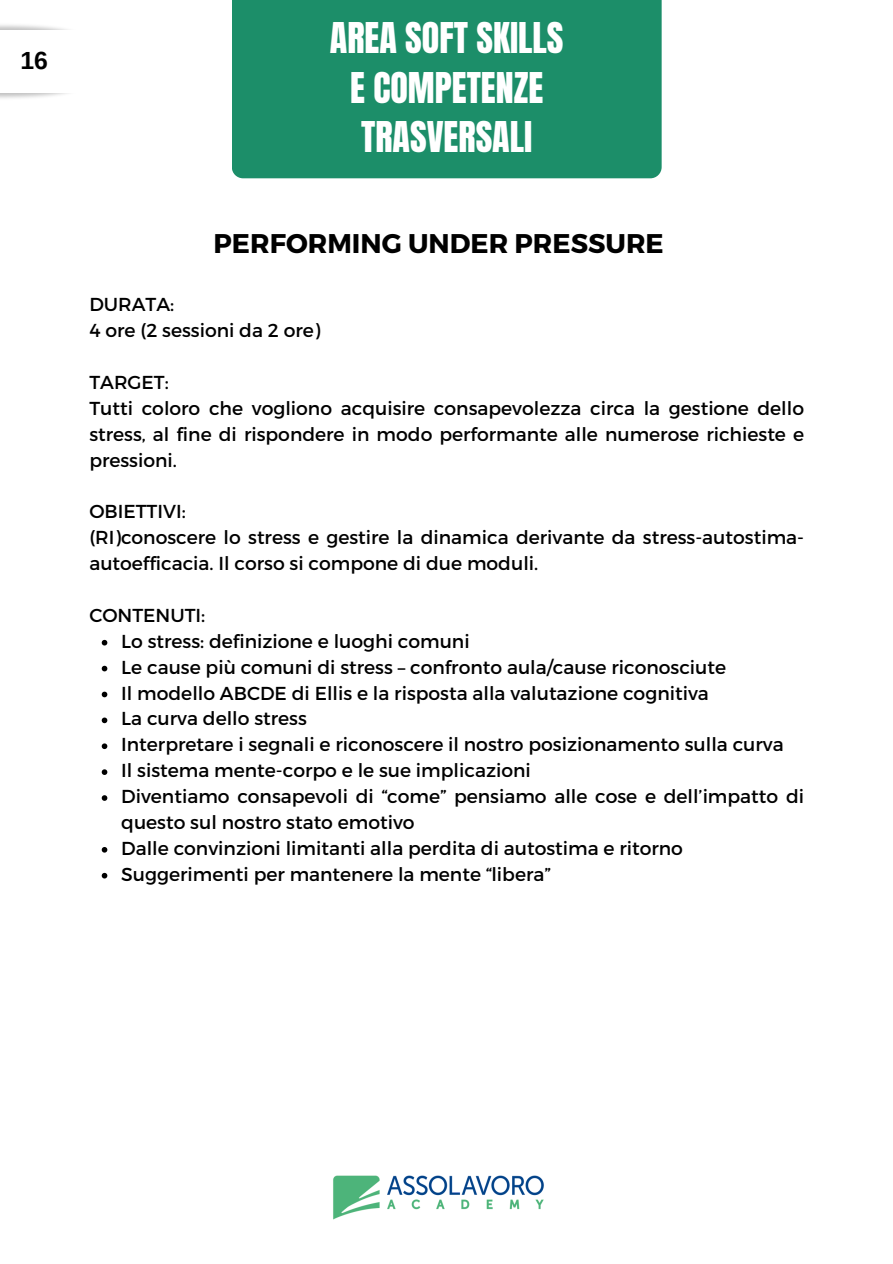
<style>
.page{position:relative;width:893px;height:1264px;background:#fff}
.page>*{position:absolute;margin:0;border:0;box-sizing:border-box;transform-origin:0 0}
.t1{font:36px/49.5px "Anton";color:#fff;text-align:center}
.t2{font:700 27px "Montserrat";color:#000}
.t3{font:700 24.75px "Arimo";color:#000}
.t4{font:18.75px/25.8px "Montserrat";color:#000}
</style>
<div class="page">
<svg style="left:102px;top:640px;width:5px;height:5px"></svg>
<svg style="left:102px;top:665px;width:5px;height:6px"></svg>
<svg style="left:102px;top:691px;width:5px;height:6px"></svg>
<svg style="left:102px;top:717px;width:5px;height:6px"></svg>
<svg style="left:102px;top:743px;width:5px;height:6px"></svg>
<svg style="left:102px;top:769px;width:5px;height:6px"></svg>
<svg style="left:102px;top:795px;width:5px;height:5px"></svg>
<svg style="left:102px;top:847px;width:5px;height:5px"></svg>
<svg style="left:102px;top:872px;width:5px;height:6px"></svg>
<div style="left:232px;top:0;width:429px;height:178px;background:#1c8e69"></div>
<img style="left:333px;top:1175px;width:211px;height:45px">
<p class="t3" style="left:21px;top:47px;width:29px">16</p>
<p class="t1" style="left:330px;top:14px;width:235px">AREA SOFT SKILLS<br>E COMPETENZE<br>TRASVERSALI</p>
<p class="t2" style="left:213px;top:226px;width:451px">PERFORMING UNDER PRESSURE</p>
<p class="t4" style="left:89px;top:291px;width:86px">DURATA:</p>
<p class="t4" style="left:89px;top:316px;width:232px">4 ore (2 sessioni da 2 ore)</p>
<h1 class="t4" style="left:89px;top:368px;width:81px">TARGET:</h1>
<h2 class="t4" style="left:89px;top:394px;width:716px;text-align:justify">Tutti coloro che vogliono acquisire consapevolezza circa la gestione dello stress, al fine di rispondere in modo performante alle numerose richieste e pressioni.</h2>
<p class="t4" style="left:89px;top:498px;width:98px">OBIETTIVI:</p>
<p class="t4" style="left:89px;top:523px;width:716px">(RI)conoscere lo stress e gestire la dinamica derivante da stress-autostima&shy;autoefficacia. Il corso si compone di due moduli.</p>
<p class="t4" style="left:89px;top:601px;width:117px">CONTENUTI:</p>
<p class="t4" style="left:121px;top:627px;width:350px">Lo stress: definizione e luoghi comuni</p>
<p class="t4" style="left:121px;top:653px;width:606px">Le cause più comuni di stress – confronto aula/cause riconosciute</p>
<p class="t4" style="left:121px;top:679px;width:589px">Il modello ABCDE di Ellis e la risposta alla valutazione cognitiva</p>
<h3 class="t4" style="left:121px;top:705px;width:187px">La curva dello stress</h3>
<p class="t4" style="left:121px;top:730px;width:664px">Interpretare i segnali e riconoscere il nostro posizionamento sulla curva</p>
<p class="t4" style="left:121px;top:756px;width:411px">Il sistema mente-corpo e le sue implicazioni</p>
<p class="t4" style="left:121px;top:782px;width:684px">Diventiamo consapevoli di “come” pensiamo alle cose e dell’impatto di questo sul nostro stato emotivo</p>
<p class="t4" style="left:121px;top:834px;width:563px">Dalle convinzioni limitanti alla perdita di autostima e ritorno</p>
<p class="t4" style="left:121px;top:860px;width:431px">Suggerimenti per mantenere la mente “libera”</p>
</div>
